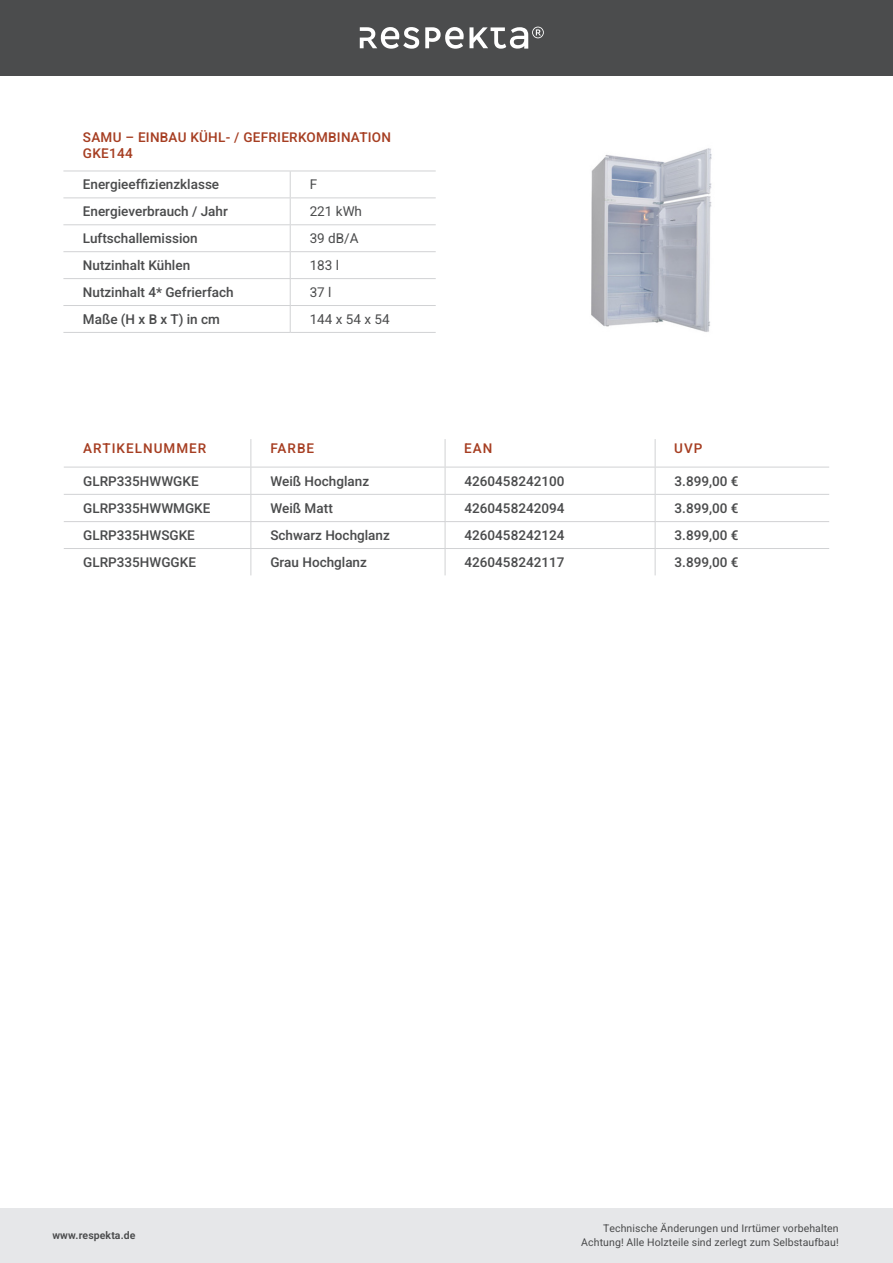
<style>
.page{position:relative;width:893px;height:1263px;background:#fff}
.page>*{position:absolute;margin:0;border:0;box-sizing:border-box;transform-origin:0 0}
.t1{font:500 13.5px "Heebo";color:#4b4c4d}
.t2{font:500 13.5px/16.5px "Heebo";letter-spacing:.02em;color:#a63e22}
.t3{font:13.5px "Heebo";color:#4b4c4d}
.t4{font:500 13.5px "Heebo";letter-spacing:.075em;color:#a63e22}
.t5{font:10.5px/13.5px "Heebo";letter-spacing:.01em;color:#4b4c4d;text-align:right}
.t6{font:600 10.5px "Heebo";letter-spacing:.01em;color:#4b4c4d}
</style>
<div class="page">
<div style="left:0;top:0;width:893px;height:75px;background:#4b4c4d"></div>
<div style="left:0;top:1208px;width:893px;height:55px;background:#e6e7e9"></div>
<svg style="left:360px;top:27px;width:59px;height:22px"></svg>
<svg style="left:425px;top:27px;width:119px;height:22px"></svg>
<hr style="left:64px;top:494px;width:187px;height:1px;background:#d1d2d4">
<hr style="left:251px;top:494px;width:194px;height:1px;background:#d1d2d4">
<hr style="left:445px;top:494px;width:210px;height:1px;background:#d1d2d4">
<hr style="left:655px;top:494px;width:174px;height:1px;background:#d1d2d4">
<hr style="left:64px;top:521px;width:187px;height:1px;background:#d1d2d4">
<hr style="left:251px;top:521px;width:194px;height:1px;background:#d1d2d4">
<hr style="left:445px;top:521px;width:210px;height:1px;background:#d1d2d4">
<hr style="left:655px;top:521px;width:174px;height:1px;background:#d1d2d4">
<hr style="left:64px;top:548px;width:187px;height:1px;background:#d1d2d4">
<hr style="left:251px;top:548px;width:194px;height:1px;background:#d1d2d4">
<hr style="left:445px;top:548px;width:210px;height:1px;background:#d1d2d4">
<hr style="left:655px;top:548px;width:174px;height:1px;background:#d1d2d4">
<svg style="left:250px;top:439px;width:1px;height:136px"></svg>
<svg style="left:445px;top:439px;width:1px;height:136px"></svg>
<svg style="left:655px;top:439px;width:1px;height:136px"></svg>
<hr style="left:64px;top:467px;width:187px;height:1px;background:#d1d2d4">
<hr style="left:251px;top:467px;width:194px;height:1px;background:#d1d2d4">
<hr style="left:445px;top:467px;width:210px;height:1px;background:#d1d2d4">
<hr style="left:655px;top:467px;width:174px;height:1px;background:#d1d2d4">
<img style="left:591px;top:148px;width:121px;height:184px">
<hr style="left:63px;top:171px;width:227px;height:1px;background:#d1d2d4">
<hr style="left:290px;top:171px;width:146px;height:1px;background:#d1d2d4">
<hr style="left:63px;top:197px;width:227px;height:1px;background:#d1d2d4">
<hr style="left:290px;top:197px;width:146px;height:1px;background:#d1d2d4">
<hr style="left:63px;top:224px;width:227px;height:1px;background:#d1d2d4">
<hr style="left:290px;top:224px;width:146px;height:1px;background:#d1d2d4">
<hr style="left:63px;top:251px;width:227px;height:1px;background:#d1d2d4">
<hr style="left:290px;top:251px;width:146px;height:1px;background:#d1d2d4">
<hr style="left:63px;top:278px;width:227px;height:1px;background:#d1d2d4">
<hr style="left:290px;top:278px;width:146px;height:1px;background:#d1d2d4">
<hr style="left:63px;top:305px;width:227px;height:1px;background:#d1d2d4">
<hr style="left:290px;top:305px;width:146px;height:1px;background:#d1d2d4">
<svg style="left:290px;top:171px;width:1px;height:161px"></svg>
<hr style="left:63px;top:332px;width:227px;height:1px;background:#d1d2d4">
<hr style="left:290px;top:332px;width:146px;height:1px;background:#d1d2d4">
<p class="t2" style="left:83px;top:129px;width:310px">SAMU – EINBAU KÜHL- / GEFRIERKOMBINATION<br>GKE144</p>
<p class="t1" style="left:83px;top:175px;width:138px">Energieeffizienzklasse</p>
<p class="t3" style="left:310px;top:175px;width:9px">F</p>
<p class="t1" style="left:83px;top:202px;width:146px">Energieverbrauch / Jahr</p>
<p class="t3" style="left:310px;top:202px;width:54px">221 kWh</p>
<p class="t1" style="left:83px;top:229px;width:116px">Luftschallemission</p>
<p class="t3" style="left:310px;top:229px;width:50px">39 dB/A</p>
<p class="t1" style="left:83px;top:256px;width:109px">Nutzinhalt Kühlen</p>
<p class="t3" style="left:310px;top:256px;width:31px">183 l</p>
<p class="t1" style="left:83px;top:283px;width:152px">Nutzinhalt 4* Gefrierfach</p>
<p class="t3" style="left:310px;top:283px;width:23px">37 l</p>
<p class="t1" style="left:83px;top:310px;width:139px">Maße (H x B x T) in cm</p>
<p class="t3" style="left:310px;top:310px;width:81px">144 x 54 x 54</p>
<p class="t4" style="left:83px;top:439px;width:125px">ARTIKELNUMMER</p>
<p class="t2" style="left:270px;top:440px;width:45px">FARBE</p>
<p class="t2" style="left:464px;top:440px;width:30px">EAN</p>
<p class="t2" style="left:674px;top:440px;width:30px">UVP</p>
<p class="t1" style="left:83px;top:471px;width:117px">GLRP335HWWGKE</p>
<p class="t1" style="left:270px;top:471px;width:100px">Weiß Hochglanz</p>
<p class="t1" style="left:465px;top:471px;width:101px">4260458242100</p>
<p class="t1" style="left:675px;top:471px;width:65px">3.899,00 €</p>
<p class="t1" style="left:83px;top:499px;width:129px">GLRP335HWWMGKE</p>
<p class="t1" style="left:270px;top:499px;width:64px">Weiß Matt</p>
<p class="t1" style="left:465px;top:499px;width:101px">4260458242094</p>
<p class="t1" style="left:675px;top:499px;width:65px">3.899,00 €</p>
<p class="t1" style="left:83px;top:526px;width:113px">GLRP335HWSGKE</p>
<p class="t1" style="left:270px;top:526px;width:121px">Schwarz Hochglanz</p>
<p class="t1" style="left:465px;top:526px;width:101px">4260458242124</p>
<p class="t1" style="left:675px;top:526px;width:65px">3.899,00 €</p>
<p class="t1" style="left:83px;top:553px;width:114px">GLRP335HWGGKE</p>
<p class="t1" style="left:270px;top:553px;width:98px">Grau Hochglanz</p>
<p class="t1" style="left:465px;top:553px;width:101px">4260458242117</p>
<p class="t1" style="left:675px;top:553px;width:65px">3.899,00 €</p>
<p class="t6" style="left:52px;top:1228px;width:85px">www.respekta.de</p>
<p class="t5" style="left:581px;top:1222px;width:259px">Technische Änderungen und Irrtümer vorbehalten<br>Achtung! Alle Holzteile sind zerlegt zum Selbstaufbau!</p>
</div>
